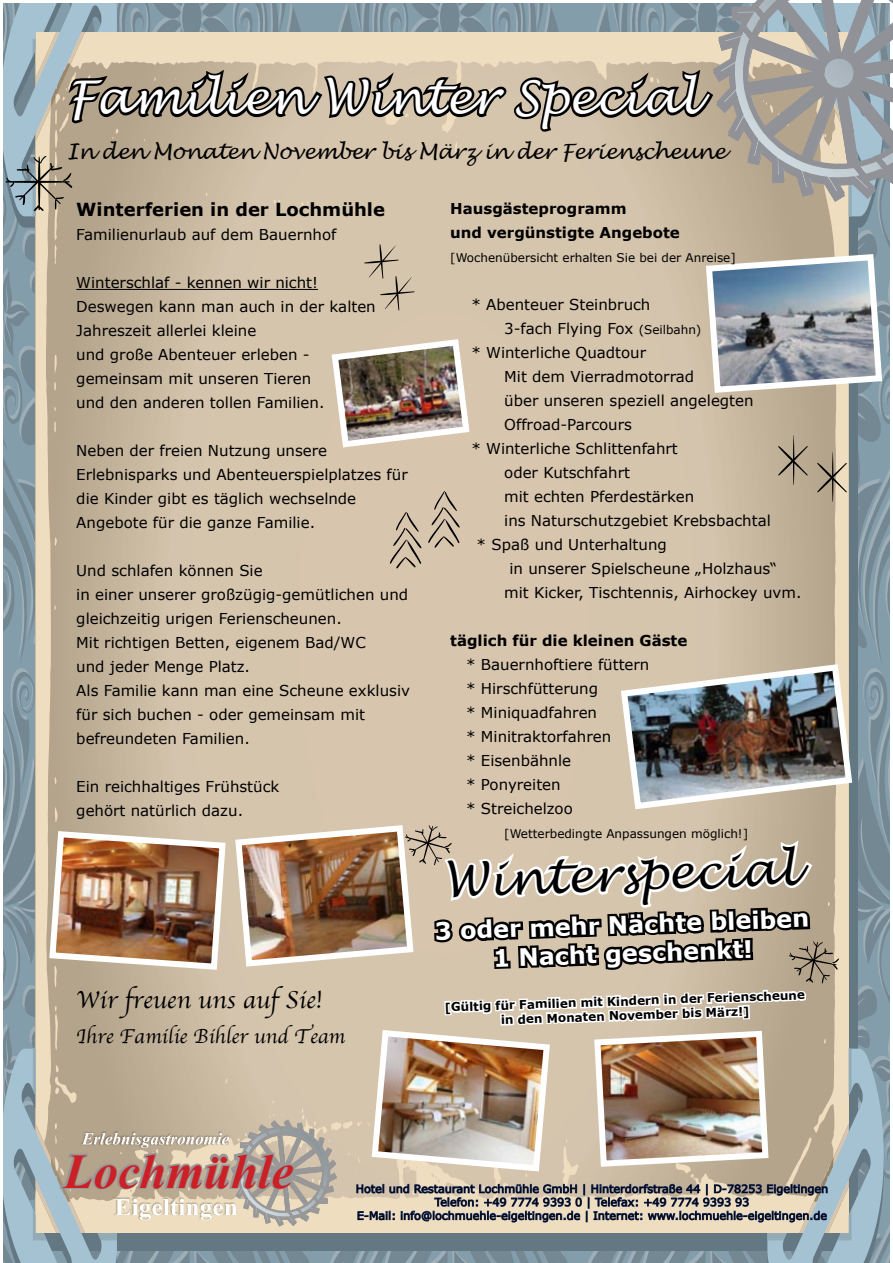
<style>
.page{position:relative;width:893px;height:1263px;background:#fff}
.page>*{position:absolute;margin:0;border:0;box-sizing:border-box;transform-origin:0 0}
.t1{font:italic 700 48.45px "Times New Roman";color:#cb2026}
.t2{font:italic 46.5px "Lucida Handwriting";color:#fff}
.t3{font:italic 46.5px "Lucida Handwriting";color:#000}
.t4{font:25.5px "Apple Chancery";color:#000}
.t5{font:700 24px/28.8px "Verdana";color:#fff;text-align:center}
.t6{font:italic 21px "Lucida Handwriting";letter-spacing:-.02em;color:#000}
.t7{font:21px "Apple Chancery";color:#000}
.t8{font:700 18px "Verdana";color:#000}
.t9{font:15px/24px "Verdana";color:#000}
.t10{font:700 15px/24px "Verdana";color:#000}
.t11{font:12px "Verdana";color:#000}
.t12{font:700 12px/14.4px "Verdana";color:#000;text-align:center}
.t13{font:11.1px/13.4px "Verdana";color:#000;text-align:center}
.s1{font-size:12px}
</style>
<div class="page">
<svg style="left:3px;top:228px;width:887px;height:349px;background:#c9bca6"></svg>
<svg style="left:703px;top:251px;width:182px;height:145px;background:#9fa6ad"></svg>
<hr style="left:76px;top:289px;width:242px;height:1px;background:#000">
<img style="left:328px;top:336px;width:145px;height:115px">
<svg style="left:3px;top:0;width:890px;height:228px;background:#b0aa9d"></svg>
<img style="left:3px;top:577px;width:887px;height:686px">
<svg style="left:817px;top:452px;width:30px;height:50px"></svg>
<svg style="left:778px;top:435px;width:30px;height:50px"></svg>
<svg style="left:364px;top:244px;width:51px;height:67px;background:#c6b6a0"></svg>
<svg style="left:390px;top:512px;width:32px;height:57px;background:#b9aa95"></svg>
<svg style="left:428px;top:491px;width:32px;height:57px;background:#b9a995"></svg>
<h2 class="t2" style="left:67px;top:70px;width:632px">Familien Winter Special</h2>
<h3 class="t6" style="left:67px;top:139px;width:660px">In den Monaten November bis März in der Ferienscheune</h3>
<p class="t8" style="left:76px;top:197px;width:310px">Winterferien in der Lochmühle</p>
<p class="t9" style="left:76px;top:222px;width:262px">Familienurlaub auf dem Bauernhof</p>
<p class="t9" style="left:76px;top:270px;width:301px">Winterschlaf - kennen wir nicht!<br>Deswegen kann man auch in der kalten<br>Jahreszeit allerlei kleine<br>und große Abenteuer erleben - gemeinsam mit unseren Tieren<br>und den anderen tollen Familien.</p>
<p class="t9" style="left:76px;top:438px;width:333px">Neben der freien Nutzung unsere Erlebnisparks und Abenteuerspielplatzes für die Kinder gibt es täglich wechselnde Angebote für die ganze Familie.</p>
<p class="t9" style="left:76px;top:558px;width:335px">Und schlafen können Sie<br>in einer unserer großzügig-gemütlichen und gleichzeitig urigen Ferienscheunen.<br>Mit richtigen Betten, eigenem Bad/WC<br>und jeder Menge Platz.<br>Als Familie kann man eine Scheune exklusiv für sich buchen - oder gemeinsam mit befreundeten Familien.</p>
<p class="t9" style="left:76px;top:774px;width:205px">Ein reichhaltiges Frühstück gehört natürlich dazu.</p>
<h3 class="t4" style="left:76px;top:980px;width:247px">Wir freuen uns auf Sie!</h3>
<h3 class="t7" style="left:76px;top:1019px;width:270px">Ihre Familie Bihler und Team</h3>
<p class="t10" style="left:450px;top:196px;width:231px">Hausgästeprogramm<br>und vergünstigte Angebote</p>
<p class="t11" style="left:450px;top:249px;width:287px">[Wochenübersicht erhalten Sie bei der Anreise]</p>
<p class="t9" style="left:471px;top:292px;width:181px">* Abenteuer Steinbruch</p>
<p class="t9" style="left:504px;top:316px;width:199px">3-fach Flying Fox <span class="s1">(Seilbahn)</span></p>
<p class="t9" style="left:471px;top:340px;width:176px">* Winterliche Quadtour</p>
<p class="t9" style="left:504px;top:364px;width:191px">Mit dem Vierradmotorrad</p>
<p class="t9" style="left:504px;top:388px;width:251px">über unseren speziell angelegten</p>
<p class="t9" style="left:504px;top:412px;width:129px">Offroad-Parcours</p>
<p class="t9" style="left:471px;top:436px;width:208px">* Winterliche Schlittenfahrt</p>
<p class="t9" style="left:504px;top:460px;width:127px">oder Kutschfahrt</p>
<p class="t9" style="left:504px;top:484px;width:191px">mit echten Pferdestärken</p>
<p class="t9" style="left:504px;top:508px;width:268px">ins Naturschutzgebiet Krebsbachtal</p>
<p class="t9" style="left:477px;top:532px;width:192px">* Spaß und Unterhaltung</p>
<p class="t9" style="left:509px;top:556px;width:269px">in unserer Spielscheune „Holzhaus“</p>
<p class="t9" style="left:504px;top:580px;width:299px">mit Kicker, Tischtennis, Airhockey uvm.</p>
<p class="t10" style="left:450px;top:628px;width:239px">täglich für die kleinen Gäste</p>
<p class="t9" style="left:466px;top:652px;width:185px">* Bauernhoftiere füttern * Hirschfütterung<br>* Miniquadfahren<br>* Minitraktorfahren<br>* Eisenbähnle<br>* Ponyreiten<br>* Streichelzoo</p>
<p class="t11" style="left:504px;top:825px;width:245px">[Wetterbedingte Anpassungen möglich!]</p>
<h2 class="t3" style="left:443px;top:853px;width:355px;rotate:-2deg">Winterspecial</h2>
<h3 class="t5" style="left:434px;top:916px;width:376px;rotate:-2deg">3 oder mehr Nächte bleiben<br>1 Nacht geschenkt!</h3>
<p class="t12" style="left:444px;top:1000px;width:362px;rotate:-2deg">[Gültig für Familien mit Kindern in der Ferienscheune in den Monaten November bis März!]</p>
<h1 class="t1" style="left:64px;top:1138px;width:231px">Lochmühle</h1>
<p class="t13" style="left:356px;top:1182px;width:474px">Hotel und Restaurant Lochmühle GmbH | Hinterdorfstraße 44 | D-78253 Eigeltingen<br>Telefon: +49 7774 9393 0 | Telefax: +49 7774 9393 93<br>E-Mail: info@lochmuehle-eigeltingen.de | Internet: www.lochmuehle-eigeltingen.de</p>
</div>
